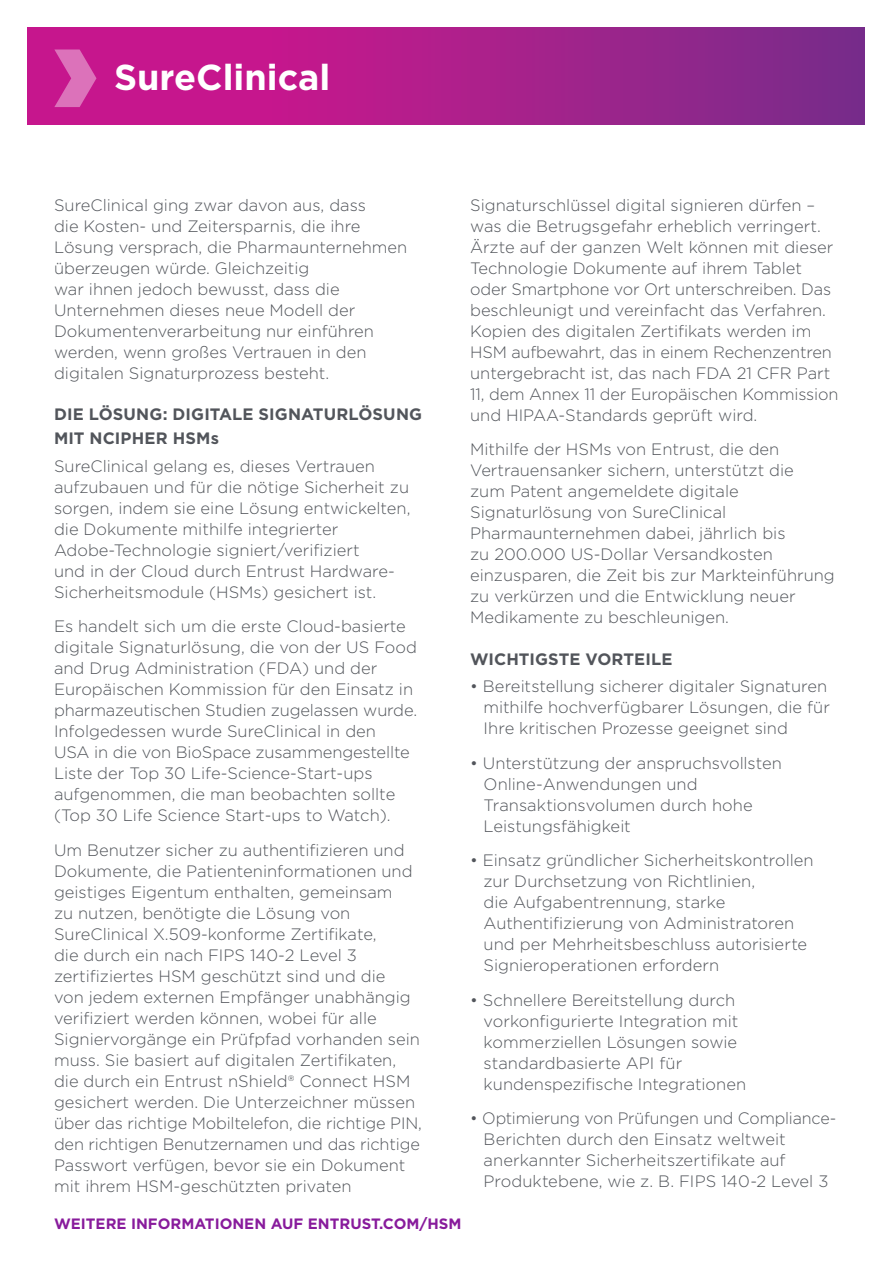
<style>
.page{position:relative;width:893px;height:1263px;background:#fff}
.page>*{position:absolute;margin:0;border:0;box-sizing:border-box;transform-origin:0 0}
.Company_Name{font:700 36px "Gotham";color:#fff}
.Body_copy{font:300 16.5px/21px "Gotham";color:#52555b}
.New_bullet{font:300 16.5px/21px "Gotham";color:#52555b}
.header_1{font:700 16.5px/24px "Gotham";letter-spacing:.005em;color:#52555b}
.CTA_URL_front{font:700 15px "Gotham";color:#881b9c}
</style>
<div class="page">
<svg style="left:27px;top:27px;width:838px;height:98px;background:#a91f8b"></svg>
<svg style="left:54px;top:50px;width:42px;height:57px;background:#d34da8"></svg>
<p class="Company_Name" style="left:114px;top:54px;width:218px">SureClinical</p>
<p class="Body_copy" style="left:54px;top:194px;width:355px">SureClinical ging zwar davon aus, dass<br>die Kosten- und Zeitersparnis, die ihre Lösung versprach, die Pharmaunternehmen überzeugen würde. Gleichzeitig<br>war ihnen jedoch bewusst, dass die Unternehmen dieses neue Modell der Dokumentenverarbeitung nur einführen werden, wenn großes Vertrauen in den digitalen Signaturprozess besteht.</p>
<p class="header_1" style="left:54px;top:402px;width:370px">DIE LÖSUNG: DIGITALE SIGNATURLÖSUNG<br>MIT NCIPHER HSMs</p>
<p class="Body_copy" style="left:54px;top:455px;width:358px">SureClinical gelang es, dieses Vertrauen aufzubauen und für die nötige Sicherheit zu sorgen, indem sie eine Lösung entwickelten, die Dokumente mithilfe integrierter Adobe-Technologie signiert/verifiziert<br>und in der Cloud durch Entrust Hardware-Sicherheitsmodule (HSMs) gesichert ist.</p>
<p class="Body_copy" style="left:54px;top:616px;width:365px">Es handelt sich um die erste Cloud-basierte digitale Signaturlösung, die von der US Food and Drug Administration (FDA) und der Europäischen Kommission für den Einsatz in pharmazeutischen Studien zugelassen wurde.<br>Infolgedessen wurde SureClinical in den<br>USA in die von BioSpace zusammengestellte Liste der Top 30 Life-Science-Start-ups aufgenommen, die man beobachten sollte (Top 30 Life Science Start-ups to Watch).</p>
<p class="Body_copy" style="left:54px;top:839px;width:369px">Um Benutzer sicher zu authentifizieren und Dokumente, die Patienteninformationen und geistiges Eigentum enthalten, gemeinsam<br>zu nutzen, benötigte die Lösung von SureClinical X.509-konforme Zertifikate,<br>die durch ein nach FIPS 140-2 Level 3 zertifiziertes HSM geschützt sind und die<br>von jedem externen Empfänger unabhängig verifiziert werden können, wobei für alle Signiervorgänge ein Prüfpfad vorhanden sein muss. Sie basiert auf digitalen Zertifikaten, die durch ein Entrust nShield® Connect HSM gesichert werden. Die Unterzeichner müssen über das richtige Mobiltelefon, die richtige PIN, den richtigen Benutzernamen und das richtige Passwort verfügen, bevor sie ein Dokument mit ihrem HSM-geschützten privaten</p>
<p class="CTA_URL_front" style="left:54px;top:1214px;width:409px">WEITERE INFORMATIONEN AUF ENTRUST.COM/HSM</p>
<p class="Body_copy" style="left:470px;top:194px;width:370px">Signaturschlüssel digital signieren dürfen – was die Betrugsgefahr erheblich verringert.<br>Ärzte auf der ganzen Welt können mit dieser Technologie Dokumente auf ihrem Tablet oder Smartphone vor Ort unterschreiben. Das beschleunigt und vereinfacht das Verfahren.<br>Kopien des digitalen Zertifikats werden im HSM aufbewahrt, das in einem Rechenzentren untergebracht ist, das nach FDA 21 CFR Part 11, dem Annex 11 der Europäischen Kommission und HIPAA-Standards geprüft wird.</p>
<p class="Body_copy" style="left:470px;top:439px;width:366px">Mithilfe der HSMs von Entrust, die den Vertrauensanker sichern, unterstützt die<br>zum Patent angemeldete digitale Signaturlösung von SureClinical Pharmaunternehmen dabei, jährlich bis<br>zu 200.000 US-Dollar Versandkosten einzusparen, die Zeit bis zur Markteinführung zu verkürzen und die Entwicklung neuer Medikamente zu beschleunigen.</p>
<p class="header_1" style="left:470px;top:647px;width:204px">WICHTIGSTE VORTEILE</p>
<p class="New_bullet" style="left:484px;top:676px;width:348px;text-indent:-14px">• Bereitstellung sicherer digitaler Signaturen mithilfe hochverfügbarer Lösungen, die für<br>Ihre kritischen Prozesse geeignet sind</p>
<p class="New_bullet" style="left:484px;top:752px;width:300px;text-indent:-14px">• Unterstützung der anspruchsvollsten<br>Online-Anwendungen und<br>Transaktionsvolumen durch hohe<br>Leistungsfähigkeit</p>
<p class="New_bullet" style="left:484px;top:850px;width:331px;text-indent:-14px">• Einsatz gründlicher Sicherheitskontrollen zur Durchsetzung von Richtlinien,<br>die Aufgabentrennung, starke Authentifizierung von Administratoren und per Mehrheitsbeschluss autorisierte Signieroperationen erfordern</p>
<p class="New_bullet" style="left:484px;top:989px;width:264px;text-indent:-14px">• Schnellere Bereitstellung durch vorkonfigurierte Integration mit kommerziellen Lösungen sowie standardbasierte API für kundenspezifische Integrationen</p>
<p class="New_bullet" style="left:484px;top:1108px;width:354px;text-indent:-14px">• Optimierung von Prüfungen und Compliance-Berichten durch den Einsatz weltweit anerkannter Sicherheitszertifikate auf Produktebene, wie z. B. FIPS 140-2 Level 3</p>
</div>
